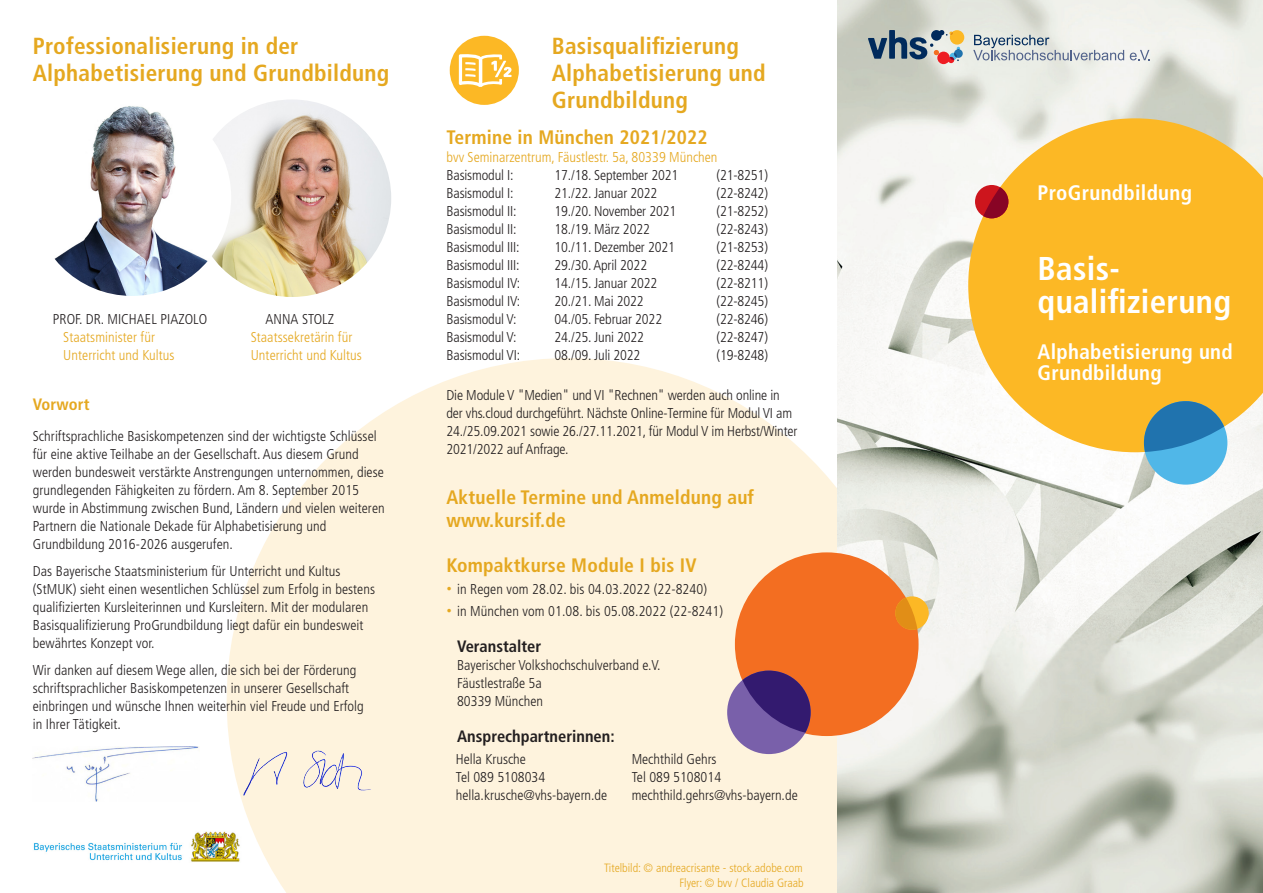
<style>
.page{position:relative;width:1263px;height:893px;background:#fff}
.page>*{position:absolute;margin:0;border:0;box-sizing:border-box;transform-origin:0 0}
.bvv_Flyer_Titel{font:700 condensed 33px/33px "Frutiger LT Std";letter-spacing:.01em;color:#fff}
.bvv_Flyer_Headline_1{font:700 condensed 23.25px "Frutiger LT Std";letter-spacing:.01em;color:#e5a820}
.bvv_Flyer_Headline_2{font:700 condensed 23.25px/27px "Frutiger LT Std";letter-spacing:.01em;color:#e5a820}
.bvv_Flyer_Subtitel{font:700 condensed 21px/21px "Frutiger LT Std";letter-spacing:.015em;color:#fff}
.bvv_Flyer_Headline_2-2{font:700 condensed 19.5px/22.5px "Frutiger LT Std";letter-spacing:.01em;color:#e5a820}
.t1{font:700 condensed 16.5px "Frutiger LT Std";color:#231f20}
.bvv_Flyer_Headline_2-3{font:700 condensed 16.5px "Frutiger LT Std";letter-spacing:.01em;color:#e5a820}
.bvv_Flyer_Text{font:300 condensed 14.25px/18px "Frutiger LT Std";letter-spacing:.005em;color:#231f20}
.bvv_Flyer_Headline_K{font:300 condensed 14.25px/18px "Frutiger LT Std";color:#231f20}
.bvv_Flyer_Text-2{font:300 condensed 14.25px "Frutiger LT Std";letter-spacing:.005em;color:#e5a820}
.bvv_Flyer_Headline_2-4{font:300 condensed 14.25px "Frutiger LT Std";color:#e5a820}
.t2{font:300 condensed 12px "Frutiger LT Std";color:#e5a820}
</style>
<div class="page">
<svg style="left:227px;top:358px;width:611px;height:535px;background:#fef4e1"></svg>
<img style="left:838px;top:0;width:425px;height:893px">
<svg style="left:968px;top:118px;width:295px;height:334px;background:#fac146"></svg>
<div style="left:1144px;top:401px;width:83px;height:84px;background:#50b7e8;border-radius:50%"></div>
<div style="left:735px;top:552px;width:183px;height:184px;background:#f36e21;border-radius:50%"></div>
<div style="left:895px;top:596px;width:34px;height:34px;background:#fcb825;border-radius:50%"></div>
<div style="left:975px;top:185px;width:33px;height:33px;background:#cd151d;border-radius:50%"></div>
<div style="left:727px;top:671px;width:84px;height:83px;background:#7960aa;border-radius:50%"></div>
<svg style="left:895px;top:598px;width:22px;height:32px"></svg>
<svg style="left:1144px;top:401px;width:80px;height:51px"></svg>
<svg style="left:983px;top:187px;width:25px;height:31px"></svg>
<svg style="left:742px;top:671px;width:69px;height:62px"></svg>
<svg style="left:868px;top:30px;width:96px;height:34px;background:#96999a"></svg>
<svg style="left:1130px;top:50px;width:19px;height:10px"></svg>
<svg style="left:973px;top:35px;width:151px;height:25px"></svg>
<div style="left:450px;top:36px;width:69px;height:69px;background:#fcb825;border-radius:50%"></div>
<svg style="left:459px;top:54px;width:53px;height:33px"></svg>
<img style="left:33px;top:747px;width:166px;height:55px">
<img style="left:33px;top:823px;width:215px;height:47px">
<img style="left:237px;top:747px;width:139px;height:55px">
<img style="left:193px;top:99px;width:198px;height:198px;border-radius:99px">
<img style="left:33px;top:98px;width:198px;height:198px;border-radius:99px">
<svg style="left:447px;top:587px;width:4px;height:3px"></svg>
<svg style="left:447px;top:609px;width:4px;height:4px"></svg>
<p class="bvv_Flyer_Headline_1" style="left:33px;top:32px;width:267px">Professionalisierung in der</p>
<p class="bvv_Flyer_Headline_1" style="left:33px;top:59px;width:358px">Alphabetisierung und Grundbildung</p>
<p class="bvv_Flyer_Text" style="left:53px;top:310px;width:156px">PROF. DR. MICHAEL PIAZOLO</p>
<p class="bvv_Flyer_Text" style="left:265px;top:310px;width:70px">ANNA STOLZ</p>
<p class="bvv_Flyer_Text-2" style="left:63px;top:329px;width:93px">Staatsminister für</p>
<p class="bvv_Flyer_Text-2" style="left:251px;top:329px;width:103px">Staatssekretärin für</p>
<p class="bvv_Flyer_Text-2" style="left:63px;top:347px;width:113px">Unterricht und Kultus</p>
<p class="bvv_Flyer_Text-2" style="left:251px;top:347px;width:113px">Unterricht und Kultus</p>
<p class="bvv_Flyer_Headline_2-3" style="left:33px;top:394px;width:58px">Vorwort</p>
<p class="bvv_Flyer_Text" style="left:33px;top:427px;width:353px">Schriftsprachliche Basiskompetenzen sind der wichtigste Schlüssel für eine aktive Teilhabe an der Gesellschaft. Aus diesem Grund werden bundesweit verstärkte Anstrengungen unternommen, diese grundlegenden Fähigkeiten zu fördern. Am 8. September 2015 wurde in Abstimmung zwischen Bund, Ländern und vielen weiteren Partnern die Nationale Dekade für Alphabetisierung und Grundbildung 2016-2026 ausgerufen.</p>
<p class="bvv_Flyer_Text" style="left:33px;top:562px;width:344px">Das Bayerische Staatsministerium für Unterricht und Kultus (StMUK) sieht einen wesentlichen Schlüssel zum Erfolg in bestens qualifizierten Kursleiterinnen und Kursleitern. Mit der modularen Basisqualifizierung ProGrundbildung liegt dafür ein bundesweit bewährtes Konzept vor.</p>
<p class="bvv_Flyer_Text" style="left:33px;top:661px;width:332px">Wir danken auf diesem Wege allen, die sich bei der Förderung schriftsprachlicher Basiskompetenzen in unserer Gesellschaft einbringen und wünsche Ihnen weiterhin viel Freude und Erfolg in Ihrer Tätigkeit.</p>
<p class="bvv_Flyer_Headline_2" style="left:552px;top:32px;width:215px">Basisqualifizierung<br>Alphabetisierung und<br>Grundbildung</p>
<p class="bvv_Flyer_Headline_2-2" style="left:446px;top:126px;width:263px">Termine in München 2021/2022</p>
<p class="bvv_Flyer_Headline_2-4" style="left:446px;top:149px;width:273px">bvv Seminarzentrum, Fäustlestr. 5a, 80339 München</p>
<p class="bvv_Flyer_Headline_K" style="left:446px;top:166px;width:69px">Basismodul I:</p>
<p class="bvv_Flyer_Headline_K" style="left:554px;top:166px;width:125px">17./18. September 2021</p>
<p class="bvv_Flyer_Headline_K" style="left:716px;top:166px;width:53px">(21-8251)</p>
<p class="bvv_Flyer_Headline_K" style="left:446px;top:184px;width:69px">Basismodul I:</p>
<p class="bvv_Flyer_Headline_K" style="left:554px;top:184px;width:104px">21./22. Januar 2022</p>
<p class="bvv_Flyer_Headline_K" style="left:716px;top:184px;width:53px">(22-8242)</p>
<p class="bvv_Flyer_Text" style="left:446px;top:202px;width:72px">Basismodul II:</p>
<p class="bvv_Flyer_Text" style="left:554px;top:202px;width:123px">19./20. November 2021</p>
<p class="bvv_Flyer_Text" style="left:716px;top:202px;width:53px">(21-8252)</p>
<p class="bvv_Flyer_Text" style="left:446px;top:220px;width:72px">Basismodul II:</p>
<p class="bvv_Flyer_Text" style="left:554px;top:220px;width:97px">18./19. März 2022</p>
<p class="bvv_Flyer_Text" style="left:716px;top:220px;width:53px">(22-8243)</p>
<p class="bvv_Flyer_Text" style="left:446px;top:238px;width:75px">Basismodul III:</p>
<p class="bvv_Flyer_Text" style="left:554px;top:238px;width:122px">10./11. Dezember 2021</p>
<p class="bvv_Flyer_Text" style="left:716px;top:238px;width:53px">(21-8253)</p>
<p class="bvv_Flyer_Text" style="left:446px;top:256px;width:75px">Basismodul III:</p>
<p class="bvv_Flyer_Text" style="left:554px;top:256px;width:94px">29./30. April 2022</p>
<p class="bvv_Flyer_Text" style="left:716px;top:256px;width:53px">(22-8244)</p>
<p class="bvv_Flyer_Text" style="left:446px;top:274px;width:75px">Basismodul IV:</p>
<p class="bvv_Flyer_Text" style="left:554px;top:274px;width:104px">14./15. Januar 2022</p>
<p class="bvv_Flyer_Text" style="left:716px;top:274px;width:53px">(22-8211)</p>
<p class="bvv_Flyer_Text" style="left:446px;top:292px;width:75px">Basismodul IV:</p>
<p class="bvv_Flyer_Text" style="left:554px;top:292px;width:91px">20./21. Mai 2022</p>
<p class="bvv_Flyer_Text" style="left:716px;top:292px;width:53px">(22-8245)</p>
<p class="bvv_Flyer_Text" style="left:446px;top:310px;width:71px">Basismodul V:</p>
<p class="bvv_Flyer_Text" style="left:554px;top:310px;width:109px">04./05. Februar 2022</p>
<p class="bvv_Flyer_Text" style="left:716px;top:310px;width:53px">(22-8246)</p>
<p class="bvv_Flyer_Text" style="left:446px;top:328px;width:71px">Basismodul V:</p>
<p class="bvv_Flyer_Text" style="left:554px;top:328px;width:91px">24./25. Juni 2022</p>
<p class="bvv_Flyer_Text" style="left:716px;top:328px;width:53px">(22-8247)</p>
<p class="bvv_Flyer_Text" style="left:446px;top:346px;width:75px">Basismodul VI:</p>
<p class="bvv_Flyer_Text" style="left:554px;top:346px;width:87px">08./09. Juli 2022</p>
<p class="bvv_Flyer_Text" style="left:716px;top:346px;width:53px">(19-8248)</p>
<p class="bvv_Flyer_Text" style="left:446px;top:386px;width:352px">Die Module V "Medien" und VI "Rechnen" werden auch online in der vhs.cloud durchgeführt. Nächste Online-Termine für Modul VI am 24./25.09.2021 sowie 26./27.11.2021, für Modul V im Herbst/Winter 2021/2022 auf Anfrage.</p>
<p class="bvv_Flyer_Headline_2-2" style="left:446px;top:486px;width:309px">Aktuelle Termine und Anmeldung auf www.kursif.de</p>
<p class="bvv_Flyer_Headline_2-2" style="left:446px;top:554px;width:252px">Kompaktkurse Module I bis IV</p>
<p class="bvv_Flyer_Text" style="left:457px;top:580px;width:251px">in Regen vom 28.02. bis 04.03.2022 (22-8240)</p>
<p class="bvv_Flyer_Text" style="left:457px;top:602px;width:267px">in München vom 01.08. bis 05.08.2022 (22-8241)</p>
<p class="t1" style="left:457px;top:636px;width:86px">Veranstalter</p>
<p class="bvv_Flyer_Text" style="left:457px;top:656px;width:205px">Bayerischer Volkshochschulverband e.V.<br>Fäustlestraße 5a<br>80339 München</p>
<p class="t1" style="left:457px;top:726px;width:159px">Ansprechpartnerinnen:</p>
<p class="bvv_Flyer_Headline_K" style="left:632px;top:750px;width:168px">Mechthild Gehrs<br>Tel 089 5108014 mechthild.gehrs@vhs-bayern.de</p>
<p class="bvv_Flyer_Headline_K" style="left:456px;top:750px;width:153px">Hella Krusche<br>Tel 089 5108034 hella.krusche@vhs-bayern.de</p>
<p class="t2" style="left:604px;top:861px;width:200px">Titelbild: © andreacrisante - stock.adobe.com</p>
<p class="t2" style="left:679px;top:876px;width:126px">Flyer: © bvv / Claudia Graab</p>
<p class="bvv_Flyer_Subtitel" style="left:1037px;top:183px;width:156px">ProGrundbildung</p>
<p class="bvv_Flyer_Titel" style="left:1037px;top:252px;width:195px">Basis&shy;qualifizierung</p>
<p class="bvv_Flyer_Subtitel" style="left:1037px;top:342px;width:197px">Alphabetisierung und<br>Grundbildung</p>
</div>
